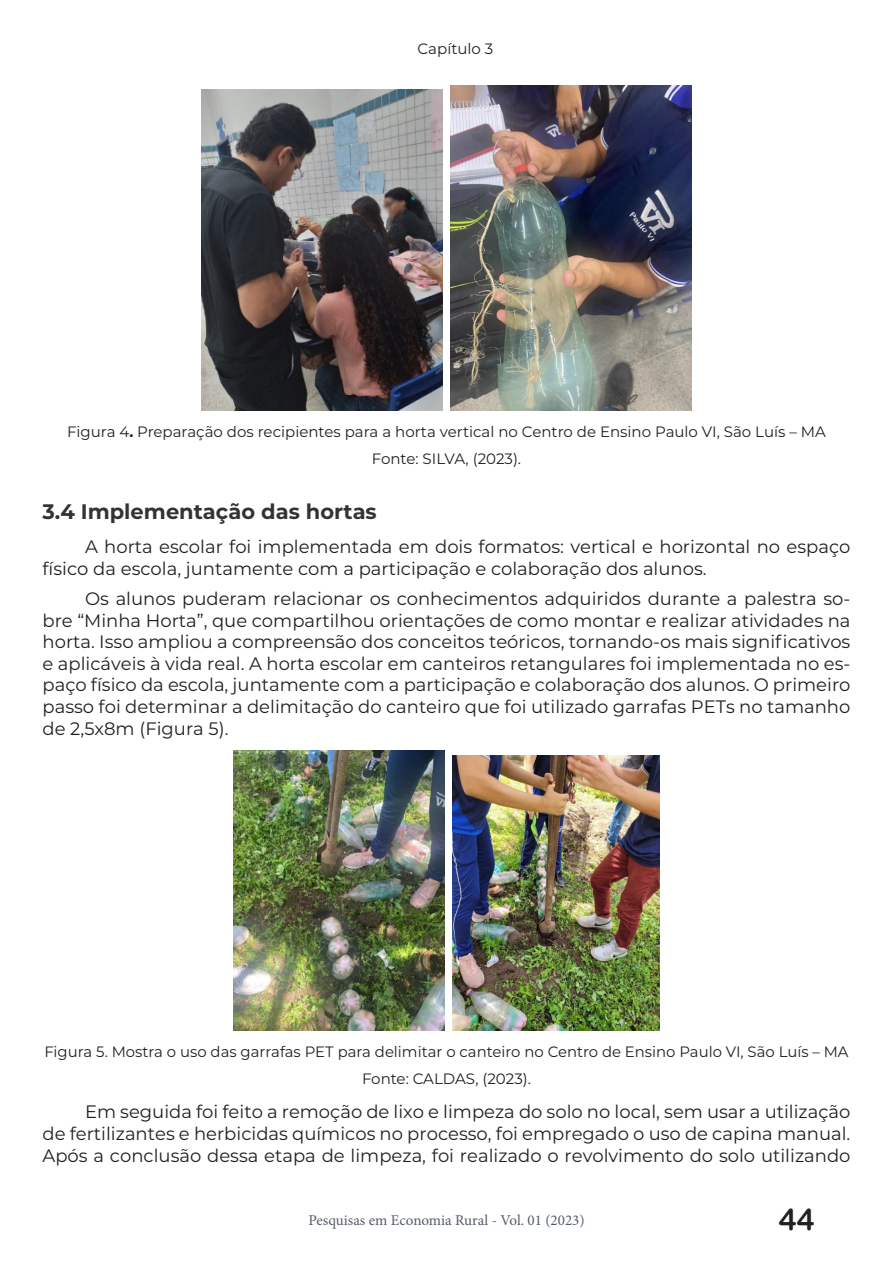
<style>
.page{position:relative;width:893px;height:1263px;background:#fff}
.page>*{position:absolute;margin:0;border:0;box-sizing:border-box;transform-origin:0 0}
.t1{font:30px "Arial Rounded MT Bold";color:#222}
.t2{font:700 21px "Montserrat";color:#333}
.t3{font:18px/21.6px "Montserrat";color:#231f20;text-align:justify}
.t4{font:15px/26.5px "Montserrat";color:#231f20;text-align:center}
.t5{font:15px "Minion Pro";color:#555c69}
.s1{font-weight:700}
</style>
<div class="page">
<img style="left:201px;top:89px;width:241px;height:322px">
<img style="left:450px;top:85px;width:242px;height:326px">
<img style="left:234px;top:750px;width:210px;height:281px">
<img style="left:452px;top:755px;width:207px;height:276px">
<p class="t4" style="left:418px;top:34px;width:77px">Capítulo 3</p>
<p class="t4" style="left:67px;top:418px;width:760px">Figura 4<span class="s1">.</span> Preparação dos recipientes para a horta vertical no Centro de Ensino Paulo VI, São Luís – MA<br>Fonte: SILVA, (2023).</p>
<p class="t2" style="left:43px;top:496px;width:336px">3.4 Implementação das hortas</p>
<p class="t3" style="left:43px;top:535px;width:809px;text-indent:43px">A horta escolar foi implementada em dois formatos: vertical e horizontal no espaço físico da escola, juntamente com a participação e colaboração dos alunos.</p>
<p class="t3" style="left:43px;top:587px;width:809px;text-indent:43px">Os alunos puderam relacionar os conhecimentos adquiridos durante a palestra so&shy;bre “Minha Horta”, que compartilhou orientações de como montar e realizar atividades na horta. Isso ampliou a compreensão dos conceitos teóricos, tornando-os mais significativos e aplicáveis à vida real. A horta escolar em canteiros retangulares foi implementada no es&shy;paço físico da escola, juntamente com a participação e colaboração dos alunos. O primeiro passo foi determinar a delimitação do canteiro que foi utilizado garrafas PETs no tamanho de 2,5x8m (Figura 5).</p>
<p class="t4" style="left:44px;top:1038px;width:806px">Figura 5. Mostra o uso das garrafas PET para delimitar o canteiro no Centro de Ensino Paulo VI, São Luís – MA<br>Fonte: CALDAS, (2023).</p>
<p class="t3" style="left:43px;top:1100px;width:809px;text-indent:43px">Em seguida foi feito a remoção de lixo e limpeza do solo no local, sem usar a utilização de fertilizantes e herbicidas químicos no processo, foi empregado o uso de capina manual.<br>Após a conclusão dessa etapa de limpeza, foi realizado o revolvimento do solo utilizando</p>
<p class="t5" style="left:308px;top:1210px;width:278px">Pesquisas em Economia Rural - Vol. 01 (2023)</p>
<h1 class="t1" style="left:779px;top:1202px;width:37px">44</h1>
</div>
